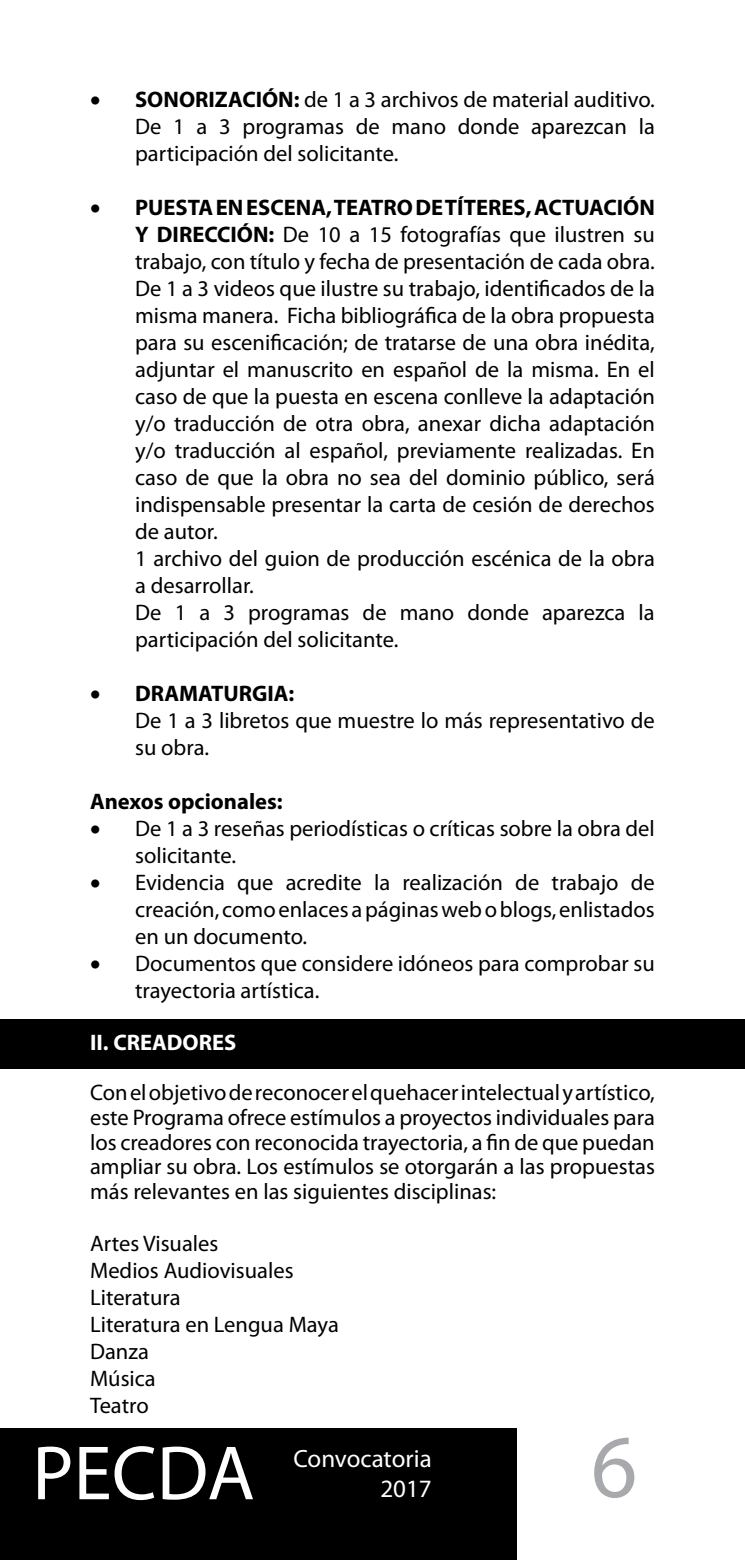
<style>
.page{position:relative;width:745px;height:1560px;background:#fff}
.page>*{position:absolute;margin:0;border:0;box-sizing:border-box;transform-origin:0 0}
.t1{font:90px "Myriad Pro";color:#a7a9ac}
.t2{font:77.5px "Myriad Pro";color:#fff}
.t3{font:25px "Myriad Pro";color:#fff}
.t4{font:22.5px/27px "Myriad Pro";color:#000}
.t5{font:700 22.5px "Myriad Pro";color:#000}
.t6{font:700 22.5px "Myriad Pro";color:#fff}
.s1{font-weight:700}
</style>
<div class="page">
<div style="left:0;top:1428px;width:516px;height:131px;background:#000"></div>
<div style="left:0;top:1019px;width:744px;height:49px;background:#000"></div>
<p class="t4" style="left:135px;top:85px;width:521px;text-align:justify;text-indent:93px"><span class="s1">ACIÓN:</span> de 1 a 3 archivos de material auditivo.<br>De 1 a 3 programas de mano donde aparezcan la participación del solicitante.</p>
<p class="t5" style="left:90px;top:193px;width:72px">• PUEST</p>
<p class="t5" style="left:198px;top:193px;width:62px">A EN ESCEN</p>
<p class="t5" style="left:311px;top:193px;width:75px">A, TEATRO</p>
<p class="t5" style="left:415px;top:193px;width:62px">DE TÍTERES</p>
<p class="t5" style="left:525px;top:193px;width:128px">, ACTUACI ÓN</p>
<p class="t5" style="left:135px;top:220px;width:49px">Y DIRECCI</p>
<p class="t5" style="left:90px;top:85px;width:60px">• SONORIZ</p>
<p class="t4" style="left:135px;top:220px;width:521px;text-indent:102px"><span class="s1">ÓN:</span> De 10 a 15 fotografías que ilustren su trabajo, con título y fecha de presentación de cada obra.<br>De 1 a 3 videos que ilustre su trabajo, identificados de la misma manera. Ficha bibliográfica de la obra propuesta para su escenificación; de tratarse de una obra inédita, adjuntar el manuscrito en español de la misma. En el caso de que la puesta en escena conlleve la adaptación y/o traducción de otra obra, anexar dicha adaptación y/o traducción al español, previamente realizadas. En caso de que la obra no sea del dominio público, será indispensable presentar la carta de cesión de derechos de autor.<br>1 archivo del guion de producción escénica de la obra a desarrollar.<br>De 1 a 3 programas de mano donde aparezca la participación del solicitante.</p>
<p class="t5" style="left:90px;top:679px;width:134px">• DRAMATURGI</p>
<p class="t5" style="left:274px;top:679px;width:22px">A:</p>
<p class="t4" style="left:135px;top:706px;width:521px">De 1 a 3 libretos que muestre lo más representativo de su obra.</p>
<p class="t5" style="left:90px;top:787px;width:194px">Anexos opcionales:</p>
<p class="t4" style="left:135px;top:814px;width:520px;text-indent:-45px">• De 1 a 3 reseñas periodísticas o críticas sobre la obra del solicitante.</p>
<p class="t4" style="left:135px;top:868px;width:521px;text-align:justify;text-indent:-45px">• Evidencia que acredite la realización de trabajo de creación, como enlaces a páginas web o blogs, enlistados en un documento.</p>
<p class="t4" style="left:135px;top:949px;width:521px;text-indent:-45px">• Documentos que considere idóneos para comprobar su trayectoria artística.</p>
<p class="t6" style="left:90px;top:1027px;width:107px">II . CREADORES</p>
<p class="t4" style="left:90px;top:1079px;width:566px;line-height:24.8px;text-align:justify">Con el objetivo de reconocer el quehacer intelectual y artístico, este Programa ofrece estímulos a proyectos individuales para los creadores con reconocida trayectoria, a fin de que puedan ampliar su obra. Los estímulos se otorgarán a las propuestas más relevantes en las siguientes disciplinas:</p>
<p class="t4" style="left:90px;top:1229px;width:250px">Artes Visuales<br>Medios Audiovisuales<br>Literatura<br>Literatura en Lengua Maya<br>Danza<br>Música<br>Teatro</p>
<h2 class="t2" style="left:32px;top:1425px;width:224px">PECDA</h2>
<p class="t3" style="left:293px;top:1443px;width:140px">Convocatoria</p>
<p class="t3" style="left:380px;top:1473px;width:53px">2017</p>
<h1 class="t1" style="left:590px;top:1410px;width:48px">6</h1>
</div>
